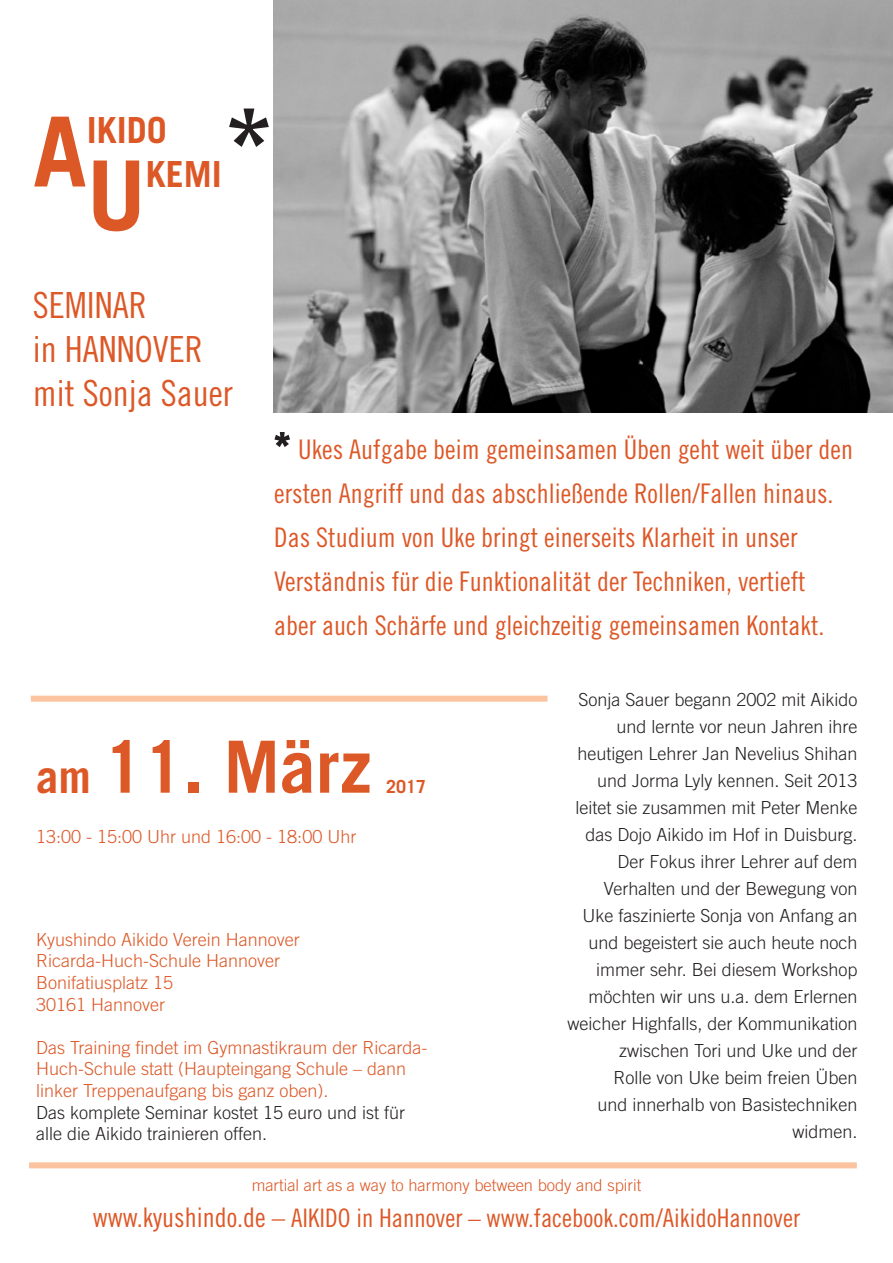
<style>
.page{position:relative;width:893px;height:1263px;background:#fff}
.page>*{position:absolute;margin:0;border:0;box-sizing:border-box;transform-origin:0 0}
.t1{font:700 108px "Trade Gothic";color:#231f20}
.t2{font:700 96.75px "Trade Gothic";color:#dd5827}
.t3{font:700 72px "Trade Gothic";color:#dd5827}
.t4{font:36px/44px "Trade Gothic Cond Eighteen";color:#dd5827}
.t5{font:700 36px "Trade Gothic";color:#dd5827}
.t6{font:27px/44px "Trade Gothic Cond Eighteen";color:#dd5827}
.t7{font:25.5px "Trade Gothic Cond Eighteen";color:#dd5827}
.t8{font:300 18px/27px "Trade Gothic";color:#231f20}
.t9{font:300 18px/21.6px "Trade Gothic";color:#dd5827}
.t10{font:700 18px "Trade Gothic";color:#dd5827}
.t11{font:300 16.5px "Trade Gothic";color:#dd5827}
.s1{font-size:36px;color:#231f20}
.s2{font-size:45px}
.s3{font-size:27px}
</style>
<div class="page">
<img style="left:273px;top:0;width:620px;height:412px">
<div style="left:31px;top:696px;width:516px;height:6px;background:#fbc39f"></div>
<div style="left:29px;top:1162px;width:828px;height:6px;background:#fbc39f"></div>
<svg style="left:273px;top:324px;width:582px;height:123px"></svg>
<h2 class="t2" style="left:33px;top:93px;width:55px">A</h2>
<h3 class="t5" style="left:87px;top:108px;width:82px">IKIDO</h3>
<h2 class="t2" style="left:87px;top:136px;width:61px">U</h2>
<h3 class="t5" style="left:146px;top:152px;width:78px">KEMI</h3>
<h1 class="t1" style="left:222px;top:82px;width:55px">*</h1>
<h3 class="t4" style="left:33px;top:283px;width:201px">SEMINAR<br>in HANNOVER mit Sonja Sauer</h3>
<p class="t6" style="left:274px;top:427px;width:580px"><span class="s1">*</span> Ukes Aufgabe beim gemeinsamen Üben geht weit über den ersten Angriff und das abschließende Rollen/Fallen hinaus.<br>Das Studium von Uke bringt einerseits Klarheit in unser Verständnis für die Funktionalität der Techniken, vertieft aber auch Schärfe und gleichzeitig gemeinsamen Kontakt.</p>
<h3 class="t3" style="left:36px;top:723px;width:337px"><span class="s2">am</span> 11. März</h3>
<p class="t9" style="left:36px;top:826px;width:322px">13:00 - 15:00 Uhr und 16:00 - 18:00 Uhr</p>
<p class="t10" style="left:386px;top:775px;width:42px">2017</p>
<p class="t9" style="left:36px;top:928px;width:265px">Kyushindo Aikido Verein Hannover<br>Ricarda-Huch-Schule Hannover<br>Bonifatiusplatz 15<br>30161 Hannover</p>
<p class="t9" style="left:36px;top:1036px;width:393px">Das Training findet im Gymnastikraum der Ricarda-<br>Huch-Schule statt (Haupteingang Schule – dann linker Treppenaufgang bis ganz oben).</p>
<p class="t8" style="left:36px;top:1101px;width:371px;line-height:21.6px">Das komplete Seminar kostet 15 euro und ist für alle die Aikido trainieren offen.</p>
<p class="t8" style="left:567px;top:686px;width:292px;text-align:right">Sonja Sauer begann 2002 mit Aikido und lernte vor neun Jahren ihre heutigen Lehrer Jan Nevelius Shihan und Jorma Lyly kennen. Seit 2013 leitet sie zusammen mit Peter Menke das Dojo Aikido im Hof in Duisburg.<br>Der Fokus ihrer Lehrer auf dem<br>Verhalten und der Bewegung von<br>Uke faszinierte Sonja von Anfang an und begeistert sie auch heute noch immer sehr. Bei diesem Workshop möchten wir uns u.a. dem Erlernen weicher Highfalls, der Kommunikation zwischen Tori und Uke und der<br>Rolle von Uke beim freien Üben<br>und innerhalb von Basistechniken widmen.</p>
<p class="t11" style="left:252px;top:1175px;width:391px">martial art as a way to harmony between body and spirit</p>
<h3 class="t7" style="left:93px;top:1203px;width:709px"><span class="s3">www.kyushindo.de –</span> AIKIDO in Hannover – www.facebook.com/AikidoHannover</h3>
</div>
